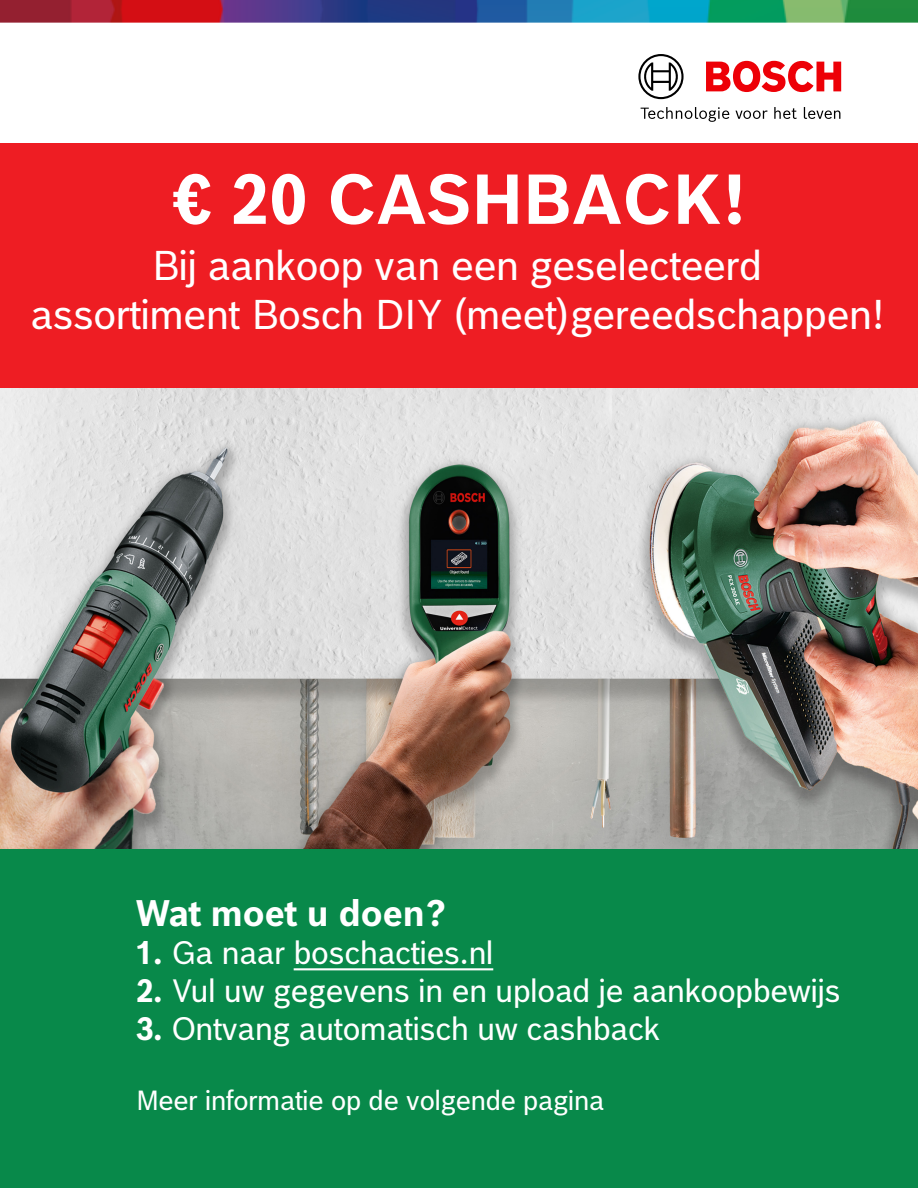
<style>
.page{position:relative;width:918px;height:1188px;background:#fff}
.page>*{position:absolute;margin:0;border:0;box-sizing:border-box;transform-origin:0 0}
.t1{font:700 69px "Bosch Office Sans";color:#fff}
.t2{font:40.5px "Bosch Office Sans";color:#fff}
.t3{font:700 36px "Bosch Office Sans";color:#fff}
.t4{font:31.5px "Bosch Office Sans";color:#fff}
.t5{font:27px "Bosch Office Sans";color:#fff}
.s1{font-weight:700}
</style>
<div class="page">
<img style="left:0;top:0;width:918px;height:119px">
<svg style="left:641px;top:107px;width:88px;height:15px"></svg>
<svg style="left:735px;top:110px;width:33px;height:9px"></svg>
<svg style="left:774px;top:107px;width:23px;height:12px"></svg>
<svg style="left:804px;top:107px;width:36px;height:12px"></svg>
<svg style="left:706px;top:61px;width:135px;height:31px"></svg>
<svg style="left:638px;top:54px;width:46px;height:45px"></svg>
<div style="left:0;top:143px;width:918px;height:245px;background:#ee1d23"></div>
<div style="left:0;top:848px;width:918px;height:340px;background:#08894a"></div>
<hr style="left:294px;top:968px;width:199px;height:2px;background:#fff">
<img style="left:0;top:388px;width:918px;height:461px">
<p class="t1" style="left:173px;top:141px;width:573px">€ 20 CASHBACK!</p>
<p class="t2" style="left:152px;top:231px;width:612px">Bij aankoop van een geselecteerd</p>
<p class="t2" style="left:31px;top:280px;width:854px">assortiment Bosch DIY (meet)gereedschappen!</p>
<p class="t3" style="left:136px;top:883px;width:312px">Wat moet u doen?</p>
<p class="t4" style="left:136px;top:926px;width:359px"><span class="s1">1.</span> Ga naar boschacties.nl</p>
<p class="t4" style="left:136px;top:964px;width:706px"><span class="s1">2.</span> Vul uw gegevens in en upload je aankoopbewijs</p>
<p class="t4" style="left:136px;top:1002px;width:525px"><span class="s1">3.</span> Ontvang automatisch uw cashback</p>
<p class="t5" style="left:136px;top:1077px;width:470px">Meer informatie op de volgende pagina</p>
</div>
